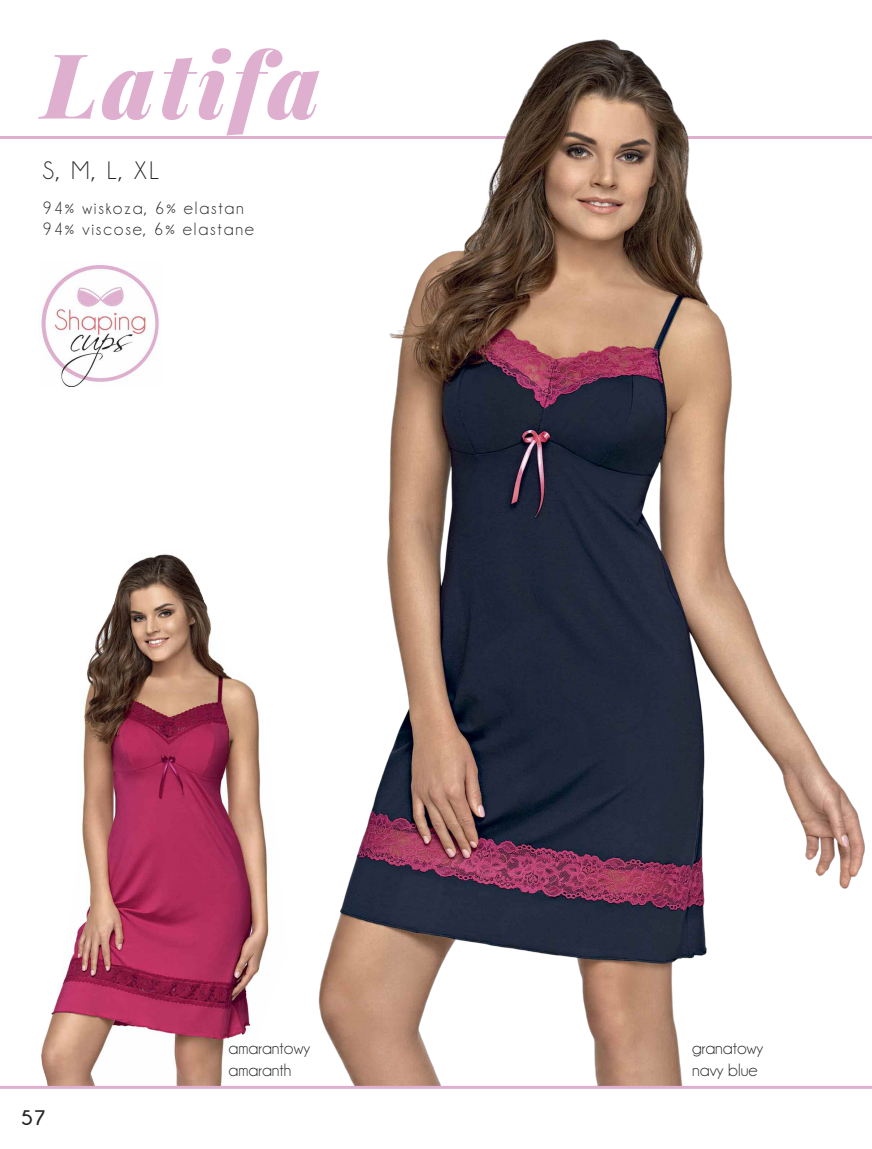
<style>
.page{position:relative;width:872px;height:1149px;background:#fff}
.page>*{position:absolute;margin:0;border:0;box-sizing:border-box;transform-origin:0 0}
.t1{font:italic 900 90px "Playfair Display";letter-spacing:.05em;color:#dfafcf}
.t2{font:25.5px "Champagne&Limousines";color:#272526}
.t3{font:700 21px "Champagne&Limousines";color:#272526}
.t4{font:18px/21.6px "Champagne&Limousines";letter-spacing:.1em;color:#272526}
.t5{font:18px/21.6px "Champagne&Limousines";color:#272526}
</style>
<div class="page">
<hr style="left:0;top:136px;width:872px;height:3px;background:#dfafcf">
<img style="left:41px;top:554px;width:228px;height:531px">
<img style="left:318px;top:39px;width:547px;height:1046px">
<hr style="left:0;top:1085px;width:872px;height:3px;background:#dfafcf">
<img style="left:40px;top:265px;width:119px;height:121px">
<h1 class="t1" style="left:43px;top:11px;width:279px">Latifa</h1>
<h2 class="t2" style="left:43px;top:155px;width:118px">S, M, L, XL</h2>
<p class="t4" style="left:43px;top:197px;width:213px">94% wiskoza, 6% elastan<br>94% viscose, 6% elastane</p>
<p class="t3" style="left:21px;top:1105px;width:26px">57</p>
<p class="t5" style="left:229px;top:1036px;width:83px">amarantowy amaranth</p>
<p class="t5" style="left:692px;top:1036px;width:73px">granatowy navy blue</p>
</div>
